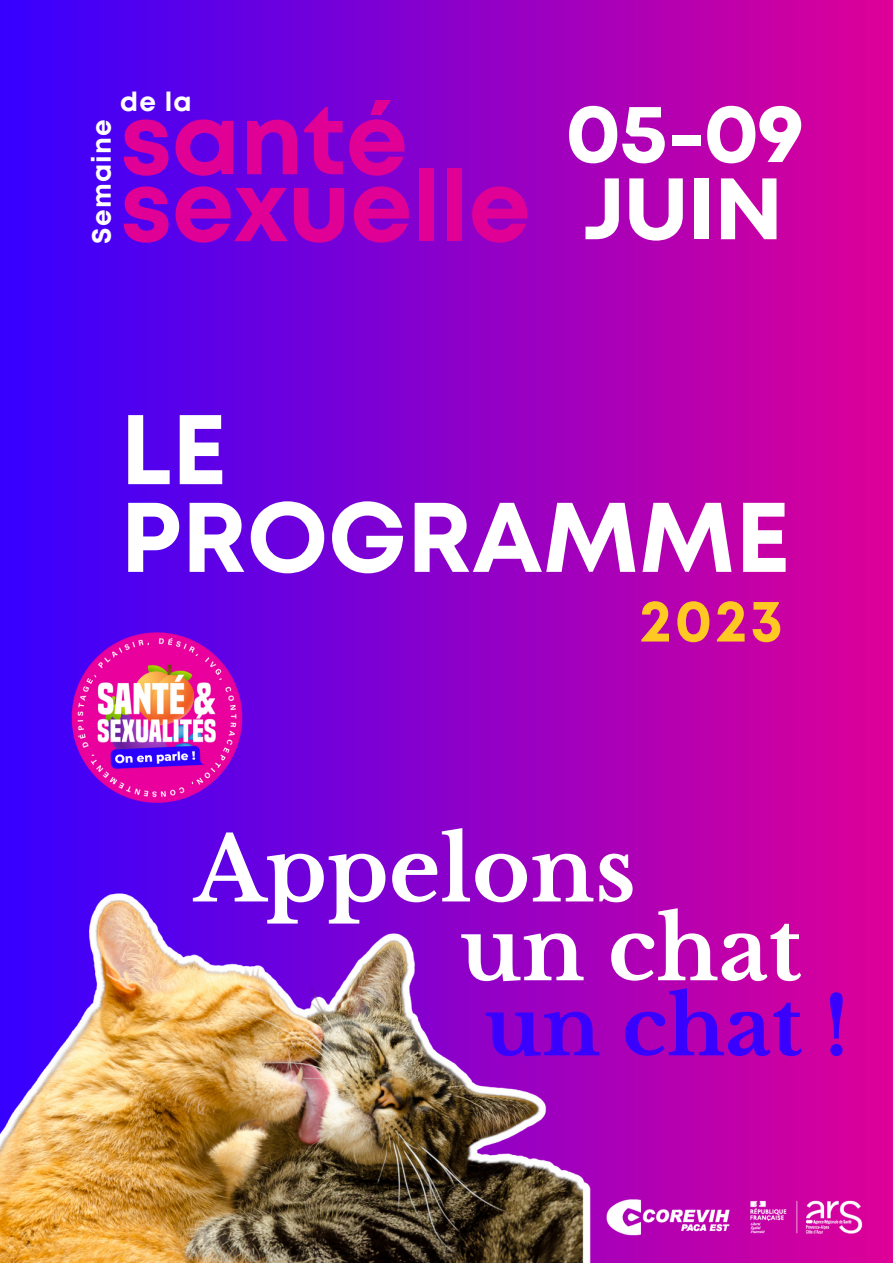
<style>
.page{position:relative;width:893px;height:1264px;background:#fff}
.page>*{position:absolute;margin:0;border:0;box-sizing:border-box;transform-origin:0 0}
.t1{font:700 98.55px "Mont";color:#e00096}
.t2{font:700 98.55px "Mont";color:#fff}
.t3{font:800 91.5px "Codec Pro";color:#fff}
.t4{font:700 88.35px "Libre Baskerville";color:#fff}
.t5{font:700 86.7px "Libre Baskerville";color:#fff}
.t6{font:800 82.65px "Codec Pro";color:#fff}
.t7{font:700 80.7px "Libre Baskerville";color:#3900fd}
.t8{font:700 59.4px "Mont";color:#ffc823}
.t9{font:700 26.4px "Mont";letter-spacing:.045em;color:#fff}
</style>
<div class="page">
<div style="left:0;top:0;width:892px;height:1262px;background:linear-gradient(to right,#3600ff,#de0097)"></div>
<img style="left:605px;top:1197px;width:127px;height:40px">
<img style="left:748px;top:1199px;width:115px;height:36px">
<img style="left:0;top:874px;width:593px;height:388px">
<img style="left:71px;top:631px;width:171px;height:173px">
<p class="t9" style="left:92px;top:244px;width:126px;rotate:-90deg">Semaine</p>
<p class="t9" style="left:120px;top:92px;width:73px">de la</p>
<p class="t1" style="left:120px;top:103px;width:289px">santé</p>
<p class="t1" style="left:120px;top:170px;width:412px">sexuelle</p>
<p class="t6" style="left:567px;top:105px;width:238px">05-09</p>
<p class="t3" style="left:583px;top:176px;width:200px">JUIN</p>
<p class="t2" style="left:120px;top:412px;width:108px">LE</p>
<p class="t2" style="left:120px;top:500px;width:671px">PROGRAMME</p>
<p class="t8" style="left:639px;top:598px;width:145px">2023</p>
<p class="t4" style="left:194px;top:815px;width:443px">Appelons</p>
<p class="t5" style="left:460px;top:896px;width:343px">un chat</p>
<p class="t7" style="left:484px;top:977px;width:366px">un chat !</p>
</div>
